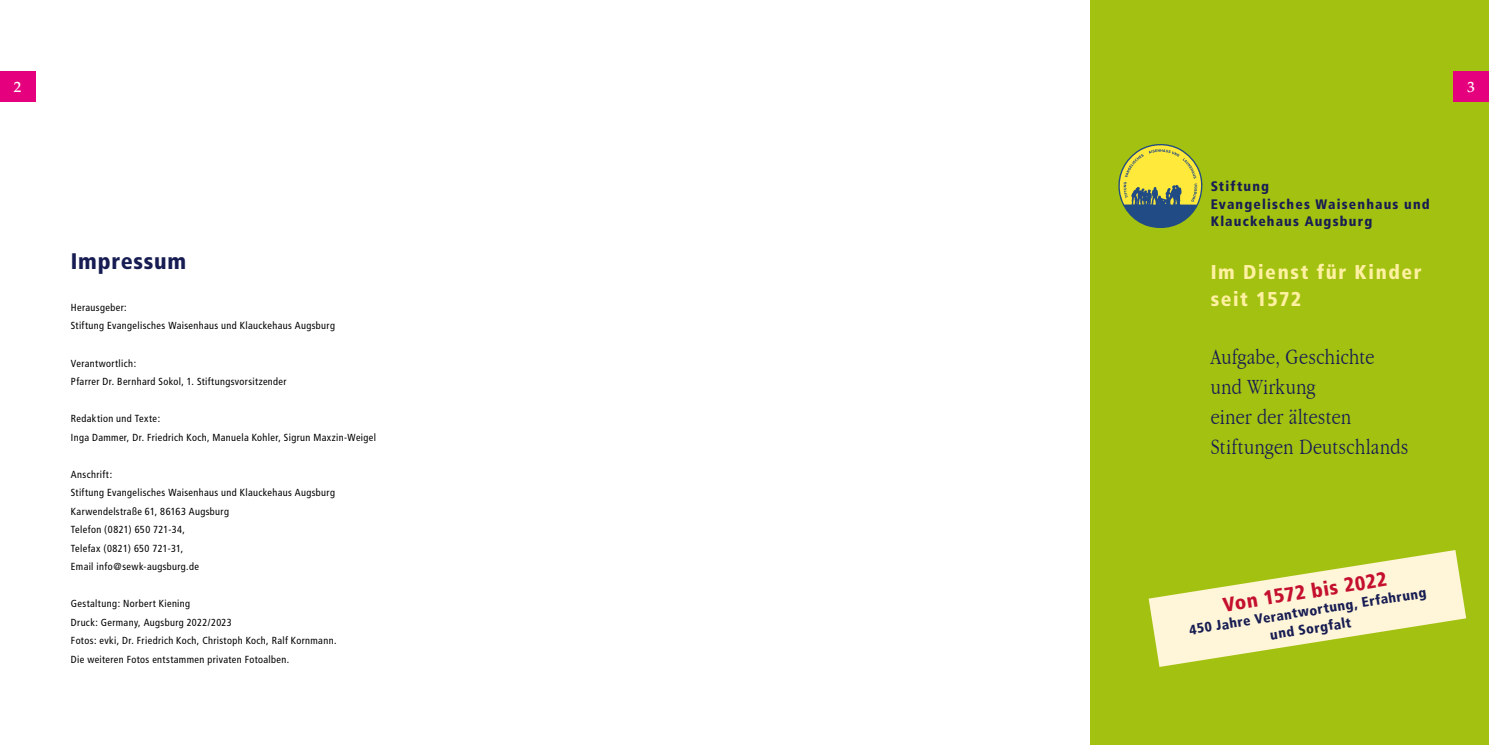
<style>
.page{position:relative;width:1489px;height:745px;background:#fff}
.page>*{position:absolute;margin:0;border:0;box-sizing:border-box;transform-origin:0 0}
.t1{font:300 condensed 22.5px/30px "Garamond";letter-spacing:.02em;color:#171d53}
.t2{font:900 condensed 22.5px "Frutiger";letter-spacing:.035em;color:#171d53}
.t3{font:900 condensed 20px/27.5px "Frutiger";letter-spacing:.08em;color:#fff1a2}
.t4{font:900 condensed 20px "Frutiger";color:#c4102e}
.t5{font:500 15px "Palatino";color:#fff}
.t6{font:900 condensed 13.75px/17.5px "Frutiger";letter-spacing:.085em;color:#171d53;text-align:center}
.t7{font:condensed 10.25px/18.5px "Frutiger";letter-spacing:.035em;color:#000}
</style>
<div class="page">
<div style="left:1090px;top:0;width:398px;height:744px;background:#a3c111"></div>
<svg style="left:1118px;top:144px;width:85px;height:84px"></svg>
<svg style="left:1148px;top:550px;width:317px;height:116px"></svg>
<div style="left:0;top:71px;width:35px;height:31px;background:#e5007d"></div>
<div style="left:1453px;top:71px;width:35px;height:31px;background:#e5007d"></div>
<h3 class="t5" style="left:14px;top:78px;width:9px">2</h3>
<h3 class="t5" style="left:1467px;top:78px;width:9px">3</h3>
<h1 class="t2" style="left:71px;top:248px;width:117px">Impressum</h1>
<p class="t7" style="left:71px;top:298px;width:265px">Herausgeber:<br>Stiftung Evangelisches Waisenhaus und Klauckehaus Augsburg</p>
<p class="t7" style="left:71px;top:353px;width:217px">Verantwortlich:<br>Pfarrer Dr. Bernhard Sokol, 1. Stiftungsvorsitzender</p>
<p class="t7" style="left:71px;top:409px;width:307px">Redaktion und Texte:<br>Inga Dammer, Dr. Friedrich Koch, Manuela Kohler, Sigrun Maxzin-Weigel</p>
<p class="t7" style="left:71px;top:464px;width:265px">Anschrift:<br>Stiftung Evangelisches Waisenhaus und Klauckehaus Augsburg<br>Karwendelstraße 61, 86163 Augsburg<br>Telefon (0821) 650 721-34,<br>Telefax (0821) 650 721-31,<br>Email info@sewk-augsburg.de</p>
<p class="t7" style="left:71px;top:594px;width:267px">Gestaltung: Norbert Kiening<br>Druck: Germany, Augsburg 2022/2023<br>Fotos: evki, Dr. Friedrich Koch, Christoph Koch, Ralf Kornmann.<br>Die weiteren Fotos entstammen privaten Fotoalben.</p>
<h3 class="t6" style="left:1210px;top:177px;width:220px;text-align:left">Stiftung<br>Evangelisches Waisenhaus und<br>Klauckehaus Augsburg</h3>
<h2 class="t3" style="left:1210px;top:258px;width:212px">Im Dienst für Kinder seit 1572</h2>
<h1 class="t1" style="left:1210px;top:341px;width:199px">Aufgabe, Geschichte und Wirkung<br>einer der ältesten<br>Stiftungen Deutschlands</h1>
<h2 class="t4" style="left:1220px;top:592px;width:167px;rotate:-9deg">Von 1572 bis 2022</h2>
<h3 class="t6" style="left:1188px;top:620px;width:241px;rotate:-9deg">450 Jahre Verantwortung, Erfahrung und Sorgfalt</h3>
</div>
